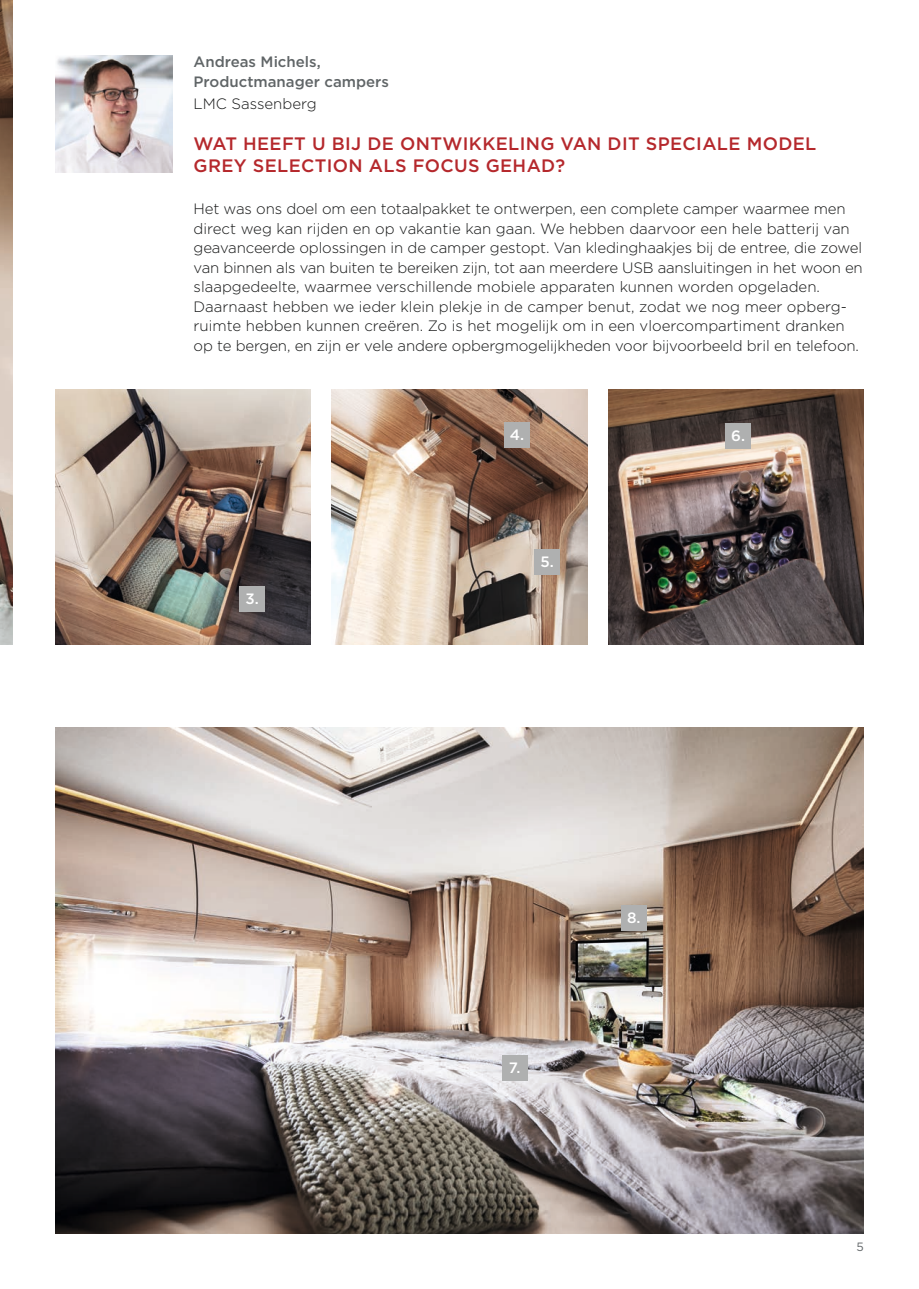
<style>
.page{position:relative;width:919px;height:1289px;background:#fff}
.page>*{position:absolute;margin:0;border:0;box-sizing:border-box;transform-origin:0 0}
.t1{font:500 18px/22.5px "Gotham";letter-spacing:.02em;color:#b5282c}
.t2{font:300 15px/19.5px "Gotham";letter-spacing:-.01em;color:#151616}
.t3{font:500 15px/19.5px "Gotham";color:#606567}
.t4{font:500 15px "Gotham";color:#fff}
.t5{font:12px "Gotham";color:#606567}
</style>
<div class="page">
<img style="left:608px;top:389px;width:255px;height:255px">
<img style="left:55px;top:727px;width:808px;height:506px">
<img style="left:0;top:0;width:13px;height:644px">
<img style="left:55px;top:389px;width:255px;height:255px">
<div style="left:621px;top:905px;width:25px;height:25px;background:#afb0b0"></div>
<img style="left:55px;top:55px;width:117px;height:117px">
<div style="left:239px;top:585px;width:26px;height:26px;background:#afb0b0"></div>
<div style="left:725px;top:423px;width:25px;height:26px;background:#afb0b0"></div>
<div style="left:502px;top:1055px;width:25px;height:25px;background:#afb0b0"></div>
<img style="left:332px;top:389px;width:255px;height:255px">
<div style="left:504px;top:422px;width:25px;height:26px;background:#afb0b0"></div>
<div style="left:534px;top:549px;width:26px;height:25px;background:#afb0b0"></div>
<p class="t3" style="left:193px;top:52px;width:197px">Andreas Michels,<br>Productmanager campers</p>
<p class="t2" style="left:193px;top:94px;width:124px">LMC Sassenberg</p>
<p class="t1" style="left:193px;top:132px;width:624px">WAT HEEFT U BIJ DE ONTWIKKELING VAN DIT SPECIALE MODEL<br>GREY SELECTION ALS FOCUS GEHAD?</p>
<p class="t2" style="left:193px;top:199px;width:670px">Het was ons doel om een totaalpakket te ontwerpen, een complete camper waarmee men direct weg kan rijden en op vakantie kan gaan. We hebben daarvoor een hele batterij van geavanceerde oplossingen in de camper gestopt. Van kledinghaakjes bij de entree, die zowel van binnen als van buiten te bereiken zijn, tot aan meerdere USB aansluitingen in het woon en slaapgedeelte, waarmee verschillende mobiele apparaten kunnen worden opgeladen.<br>Daarnaast hebben we ieder klein plekje in de camper benut, zodat we nog meer opberg&shy;ruimte hebben kunnen creëren. Zo is het mogelijk om in een vloercompartiment dranken op te bergen, en zijn er vele andere opbergmogelijkheden voor bijvoorbeeld bril en telefoon.</p>
<p class="t4" style="left:245px;top:588px;width:15px">3.</p>
<p class="t4" style="left:509px;top:425px;width:16px">4.</p>
<p class="t4" style="left:540px;top:551px;width:15px">5.</p>
<p class="t4" style="left:731px;top:426px;width:15px">6.</p>
<p class="t4" style="left:509px;top:1058px;width:13px">7.</p>
<p class="t4" style="left:627px;top:907px;width:15px">8.</p>
<p class="t5" style="left:856px;top:1238px;width:9px">5</p>
</div>
